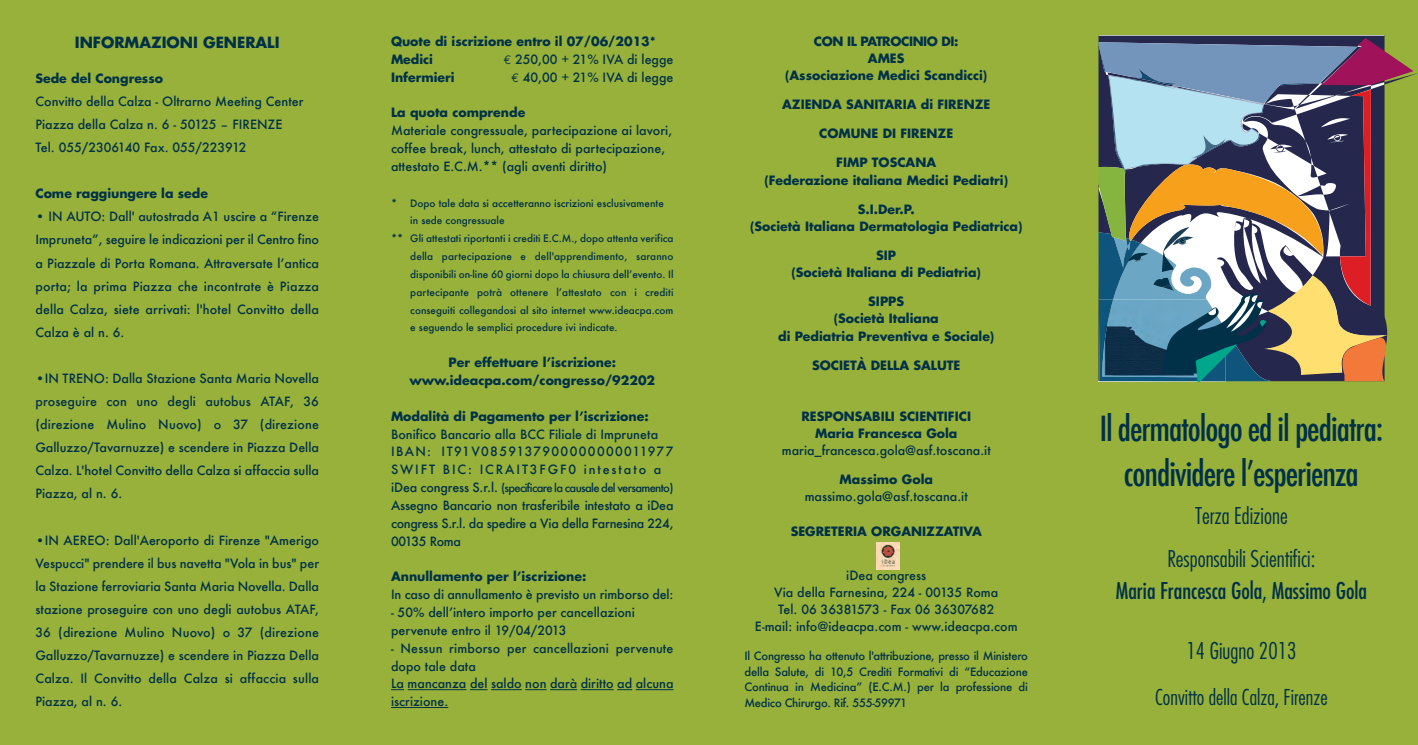
<style>
.page{position:relative;width:1418px;height:745px;background:#fff}
.page>*{position:absolute;margin:0;border:0;box-sizing:border-box;transform-origin:0 0}
.t1{font:500 condensed 33.75px/44.5px "Futura";letter-spacing:-.03em;color:#003149;text-align:center}
.t2{font:300 condensed 22.5px/43.2px "Futura";color:#003149;text-align:center}
.t3{font:condensed 22.5px "Futura";color:#003149}
.t4{font:300 condensed 21.25px "Futura";color:#003149}
.t5{font:700 15px "Futura";color:#003149}
.t6{font:500 12.5px/23px "Futura";color:#003149}
.t7{font:700 12.5px/17.1px "Futura";color:#003149;text-align:center}
.t8{font:500 12.5px/17.9px "Futura";letter-spacing:.11em;color:#003149}
.t9{font:500 11.25px/15.4px "Futura";letter-spacing:-.025em;color:#003149;text-align:justify}
.t10{font:500 11.25px "Futura";letter-spacing:-.06em;color:#003149}
.t11{font:500 10px "Futura";color:#003149}
.s1{font-family:"Euro Mono";font-weight:400}
.s2{font-size:12.5px}
</style>
<div class="page">
<div style="left:0;top:0;width:1417px;height:744px;background:#98b13a"></div>
<img style="left:876px;top:542px;width:23px;height:26px">
<svg style="left:1098px;top:38px;width:315px;height:343px;background:#80847e"></svg>
<hr style="left:407px;top:688px;width:59px;height:1px;background:#003149">
<hr style="left:491px;top:688px;width:31px;height:1px;background:#003149">
<hr style="left:580px;top:688px;width:33px;height:1px;background:#003149">
<hr style="left:636px;top:688px;width:37px;height:1px;background:#003149">
<hr style="left:391px;top:706px;width:57px;height:1px;background:#003149">
<p class="t5" style="left:75px;top:35px;width:206px">INFORMAZIONI GENERALI</p>
<p class="t7" style="left:35px;top:71px;width:129px">Sede del Congresso</p>
<p class="t6" style="left:35px;top:89px;width:269px">Convitto della Calza - Oltrarno Meeting Center<br>Piazza della Calza n. 6 - 50125 – FIRENZE<br>Tel. 055/2306140 Fax. 055/223912</p>
<p class="t7" style="left:35px;top:186px;width:174px">Come raggiungere la sede</p>
<p class="t6" style="left:35px;top:205px;width:285px;text-align:justify">• IN AUTO: Dall' autostrada A1 uscire a “Firenze Impruneta”, seguire le indicazioni per il Centro fino a Piazzale di Porta Romana. Attraversate l’antica porta; la prima Piazza che incontrate è Piazza della Calza, siete arrivati: l'hotel Convitto della Calza è al n. 6.</p>
<p class="t6" style="left:35px;top:366px;width:285px;text-align:justify">•IN TRENO: Dalla Stazione Santa Maria Novella proseguire con uno degli autobus ATAF, 36 (direzione Mulino Nuovo) o 37 (direzione Galluzzo/Tavarnuzze) e scendere in Piazza Della Calza. L'hotel Convitto della Calza si affaccia sulla Piazza, al n. 6.</p>
<p class="t6" style="left:35px;top:528px;width:285px;text-align:justify">•IN AEREO: Dall'Aeroporto di Firenze "Amerigo Vespucci" prendere il bus navetta "Vola in bus" per la Stazione ferroviaria Santa Maria Novella. Dalla stazione proseguire con uno degli autobus ATAF, 36 (direzione Mulino Nuovo) o 37 (direzione Galluzzo/Tavarnuzze) e scendere in Piazza Della Calza. Il Convitto della Calza si affaccia sulla Piazza, al n. 6.</p>
<p class="t7" style="left:391px;top:33px;width:266px;line-height:17.9px;text-align:left">Quote di iscrizione entro il 07/06/2013*<br>Medici</p>
<p class="t6" style="left:503px;top:47px;width:171px"><span class="s1">€</span> 250,00 + 21% IVA di legge</p>
<p class="t7" style="left:391px;top:69px;width:65px">Infermieri</p>
<p class="t6" style="left:511px;top:65px;width:164px"><span class="s1">€</span> 40,00 + 21% IVA di legge</p>
<p class="t7" style="left:391px;top:105px;width:136px">La quota comprende</p>
<p class="t6" style="left:391px;top:121px;width:283px;line-height:17.9px">Materiale congressuale, partecipazione ai lavori, coffee break, lunch, attestato di partecipazione, attestato E.C.M.** (agli aventi diritto)</p>
<p class="t11" style="left:391px;top:196px;width:274px">* Dopo tale data si accetteranno iscrizioni esclusivamente</p>
<p class="t11" style="left:410px;top:214px;width:96px">in sede congressuale</p>
<p class="t11" style="left:391px;top:232px;width:284px">** Gli attestati riportanti i crediti E.C.M., dopo attenta verifica</p>
<p class="t11" style="left:410px;top:249px;width:265px">della partecipazione e dell'apprendimento, saranno</p>
<p class="t11" style="left:410px;top:267px;width:265px">disponibili on-line 60 giorni dopo la chiusura dell’evento. Il</p>
<p class="t11" style="left:410px;top:285px;width:265px">partecipante potrà ottenere l’attestato con i crediti</p>
<p class="t11" style="left:410px;top:303px;width:265px">conseguiti collegandosi al sito internet www.ideacpa.com</p>
<p class="t11" style="left:410px;top:321px;width:209px">e seguendo le semplici procedure ivi indicate.</p>
<p class="t7" style="left:409px;top:354px;width:247px;line-height:17.9px">Per effettuare l’iscrizione: www.ideacpa.com/congresso/92202</p>
<p class="t7" style="left:391px;top:408px;width:259px">Modalità di Pagamento per l’iscrizione:</p>
<p class="t8" style="left:391px;top:424px;width:284px">Bonifico Bancario alla BCC Filiale di Impruneta<br>IBAN: IT91V0859137900000000011977<br>SWIFT BIC: ICRAIT3FGF0 intestato a</p>
<p class="t10" style="left:391px;top:480px;width:284px"><span class="s2">iDea congress S.r.l.</span> (specificare la causale del versamento)</p>
<p class="t6" style="left:391px;top:496px;width:284px;line-height:17.9px;text-align:justify">Assegno Bancario non trasferibile intestato a iDea congress S.r.l. da spedire a Via della Farnesina 224, 00135 Roma</p>
<p class="t7" style="left:391px;top:568px;width:197px">Annullamento per l’iscrizione:</p>
<p class="t6" style="left:391px;top:582px;width:284px">In caso di annullamento è previsto un rimborso del:</p>
<p class="t6" style="left:391px;top:602px;width:245px;line-height:17.9px">- 50% dell’intero importo per cancellazioni pervenute entro il 19/04/2013</p>
<p class="t6" style="left:391px;top:638px;width:284px;line-height:17.9px">- Nessun rimborso per cancellazioni pervenute dopo tale data<br>La mancanza del saldo non darà diritto ad alcuna iscrizione.</p>
<p class="t7" style="left:785px;top:34px;width:204px">CON IL PATROCINIO DI:<br>AMES<br>(Associazione Medici Scandicci)</p>
<p class="t7" style="left:782px;top:97px;width:210px">AZIENDA SANITARIA di FIRENZE</p>
<p class="t7" style="left:819px;top:126px;width:136px">COMUNE DI FIRENZE</p>
<p class="t7" style="left:764px;top:155px;width:245px">FIMP TOSCANA<br>(Federazione italiana Medici Pediatri)</p>
<p class="t7" style="left:750px;top:201px;width:274px">S.I.Der.P.<br>(Società Italiana Dermatologia Pediatrica)</p>
<p class="t7" style="left:791px;top:248px;width:191px">SIP<br>(Società Italiana di Pediatria)</p>
<p class="t7" style="left:778px;top:294px;width:218px">SIPPS<br>(Società Italiana<br>di Pediatria Preventiva e Sociale)</p>
<p class="t7" style="left:812px;top:357px;width:150px">SOCIETÀ DELLA SALUTE</p>
<p class="t7" style="left:801px;top:408px;width:171px">RESPONSABILI SCIENTIFICI<br>Maria Francesca Gola</p>
<p class="t6" style="left:781px;top:438px;width:210px">maria_francesca.gola@asf.toscana.it</p>
<p class="t7" style="left:839px;top:472px;width:95px">Massimo Gola</p>
<p class="t6" style="left:804px;top:484px;width:164px">massimo.gola@asf.toscana.it</p>
<p class="t7" style="left:790px;top:523px;width:192px">SEGRETERIA ORGANIZZATIVA</p>
<p class="t6" style="left:755px;top:566px;width:264px;line-height:17px;text-align:center">iDea congress<br>Via della Farnesina, 224 - 00135 Roma<br>Tel. 06 36381573 - Fax 06 36307682<br>E-mail: info@ideacpa.com - www.ideacpa.com</p>
<p class="t9" style="left:744px;top:648px;width:285px">Il Congresso ha ottenuto l'attribuzione, presso il Ministero della Salute, di 10,5 Crediti Formativi di “Educazione Continua in Medicina” (E.C.M.) per la professione di Medico Chirurgo. Rif. 555-59971</p>
<h1 class="t1" style="left:1099px;top:406px;width:285px">Il dermatologo ed il pediatra: condividere l’esperienza</h1>
<h2 class="t2" style="left:1167px;top:495px;width:150px">Terza Edizione<br>Responsabili Scientifici:</h2>
<h2 class="t3" style="left:1115px;top:580px;width:253px">Maria Francesca Gola, Massimo Gola</h2>
<h2 class="t2" style="left:1186px;top:630px;width:111px">14 Giugno 2013</h2>
<h3 class="t4" style="left:1155px;top:687px;width:174px">Convitto della Calza, Firenze</h3>
</div>
